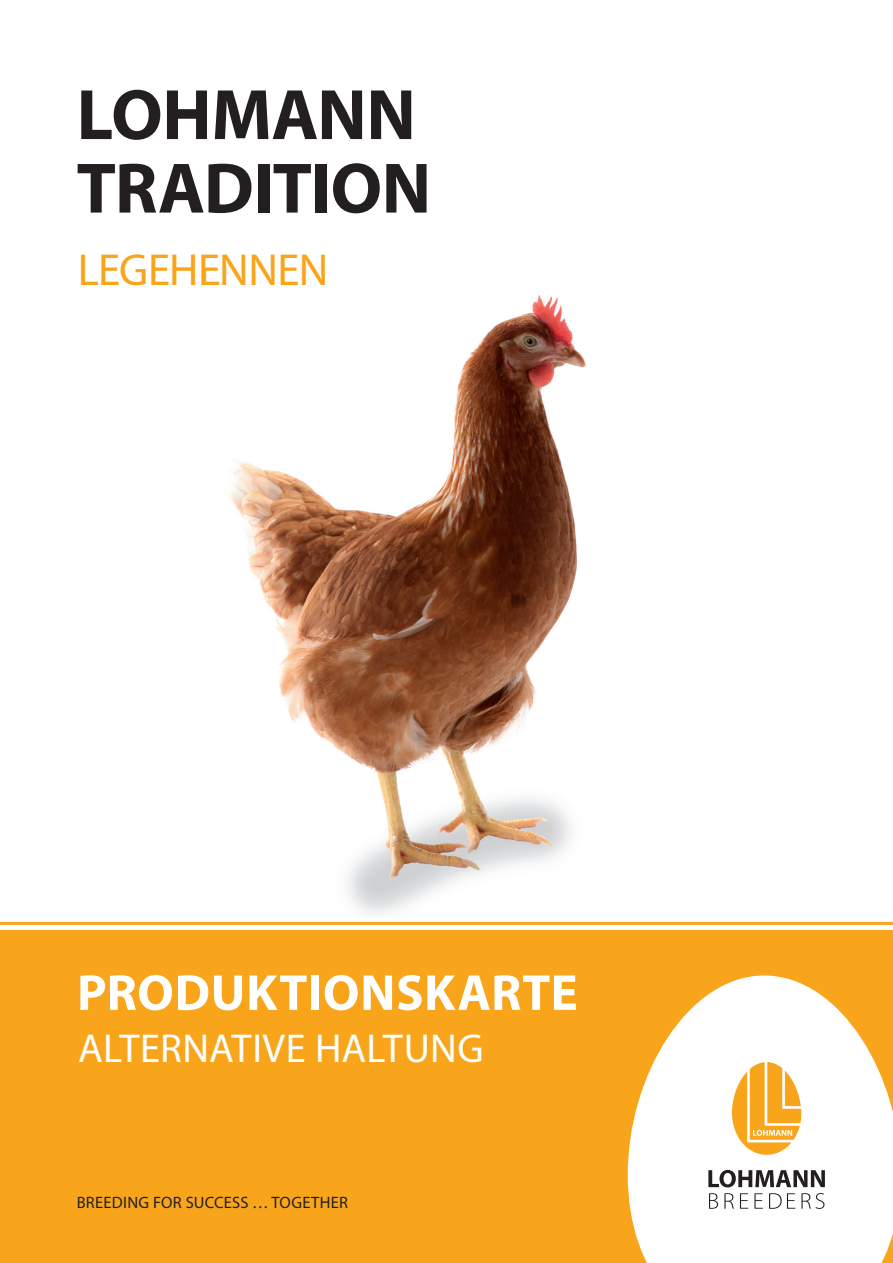
<style>
.page{position:relative;width:893px;height:1263px;background:#fff}
.page>*{position:absolute;margin:0;border:0;box-sizing:border-box;transform-origin:0 0}
.t1{font:700 72px/73.5px "Myriad Pro";letter-spacing:-.01em;color:#231f20}
.t2{font:700 51px "Myriad Pro";letter-spacing:.01em;color:#fff}
.t3{font:45px "Myriad Pro";letter-spacing:-.02em;color:#f9a51b}
.t4{font:40.5px "Myriad Pro";letter-spacing:.005em;color:#fff}
.t5{font:16.5px "Myriad Pro";letter-spacing:.02em;color:#231f20}
</style>
<div class="page">
<div style="left:0;top:931px;width:893px;height:332px;background:#f9a51b"></div>
<svg style="left:627px;top:975px;width:266px;height:288px"></svg>
<hr style="left:0;top:922px;width:893px;height:3px;background:#f9a51b">
<svg style="left:708px;top:1170px;width:117px;height:17px;background:#898788"></svg>
<svg style="left:730px;top:1062px;width:71px;height:93px"></svg>
<svg style="left:709px;top:1193px;width:9px;height:16px"></svg>
<svg style="left:724px;top:1193px;width:10px;height:16px"></svg>
<svg style="left:740px;top:1193px;width:8px;height:16px"></svg>
<svg style="left:754px;top:1193px;width:9px;height:16px"></svg>
<svg style="left:769px;top:1193px;width:26px;height:16px"></svg>
<svg style="left:801px;top:1193px;width:23px;height:16px"></svg>
<img style="left:229px;top:295px;width:357px;height:619px">
<h1 class="t1" style="left:77px;top:76px;width:356px">LOHMANN<br>TRADITION</h1>
<h3 class="t3" style="left:78px;top:242px;width:252px">LEGEHENNEN</h3>
<h2 class="t2" style="left:77px;top:959px;width:502px">PRODUKTIONSKARTE</h2>
<h3 class="t4" style="left:78px;top:1023px;width:407px">ALTERNATIVE HALTUNG</h3>
<p class="t5" style="left:77px;top:1193px;width:273px">BREEDING FOR SUCCESS …TOGETHER</p>
</div>
